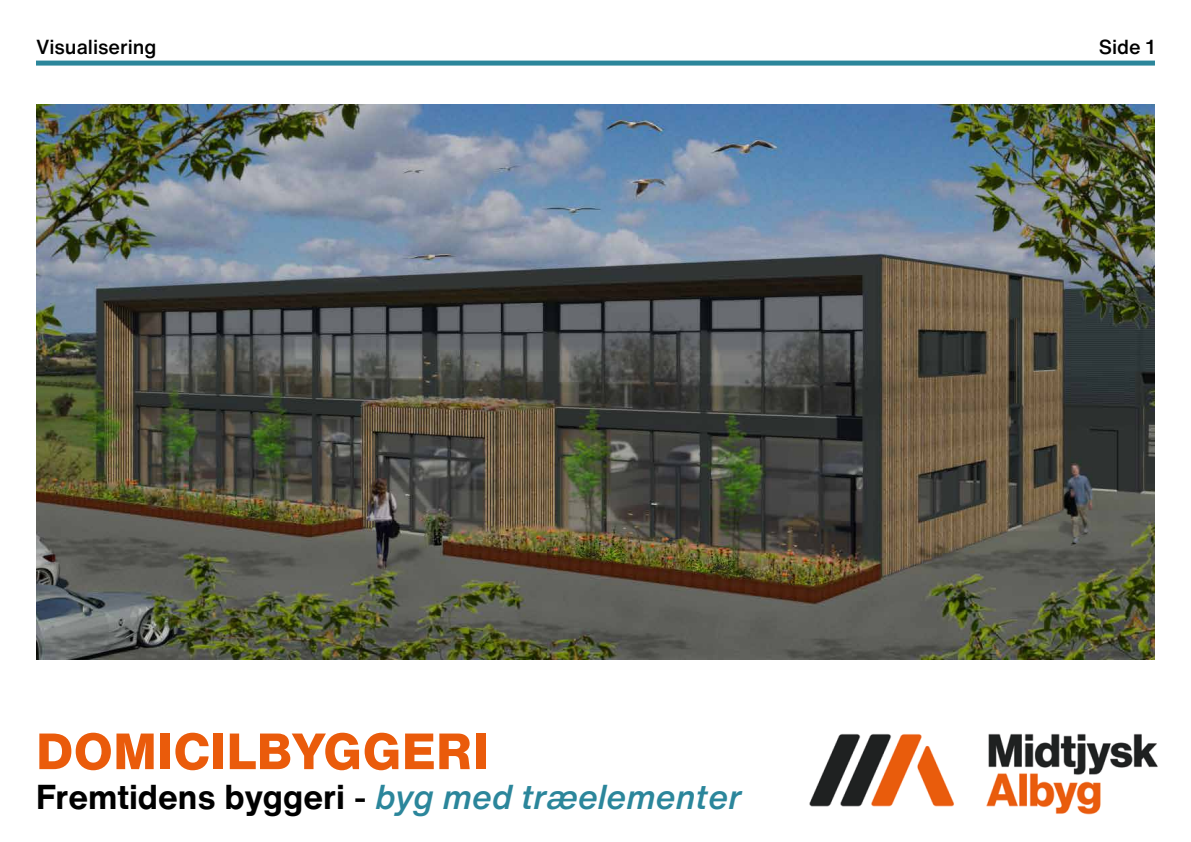
<style>
.page{position:relative;width:1191px;height:842px;background:#fff}
.page>*{position:absolute;margin:0;border:0;box-sizing:border-box;transform-origin:0 0}
.t1{font:800 50px "Helvetica Now Text";letter-spacing:.01em;color:#ea5b0b}
.t2{font:italic 500 34px "Helvetica Now Text";color:#2b869b}
.t3{font:500 20px "Helvetica Now Text";color:#000}
.s1{font-weight:700;font-style:normal;color:#000}
.s2{font-style:normal;color:#000}
</style>
<div class="page">
<img style="left:36px;top:104px;width:1119px;height:556px">
<div style="left:36px;top:61px;width:1119px;height:5px;background:#2b869b"></div>
<img style="left:809px;top:733px;width:349px;height:82px">
<p class="t3" style="left:36px;top:34px;width:122px">Visualisering</p>
<p class="t3" style="left:1098px;top:33px;width:58px">Side 1</p>
<h1 class="t1" style="left:36px;top:717px;width:454px">DOMICILBYGGERI</h1>
<p class="t2" style="left:36px;top:774px;width:707px"><span class="s1">Fremtidens byggeri</span> <span class="s2">-</span> byg med træelementer</p>
</div>
